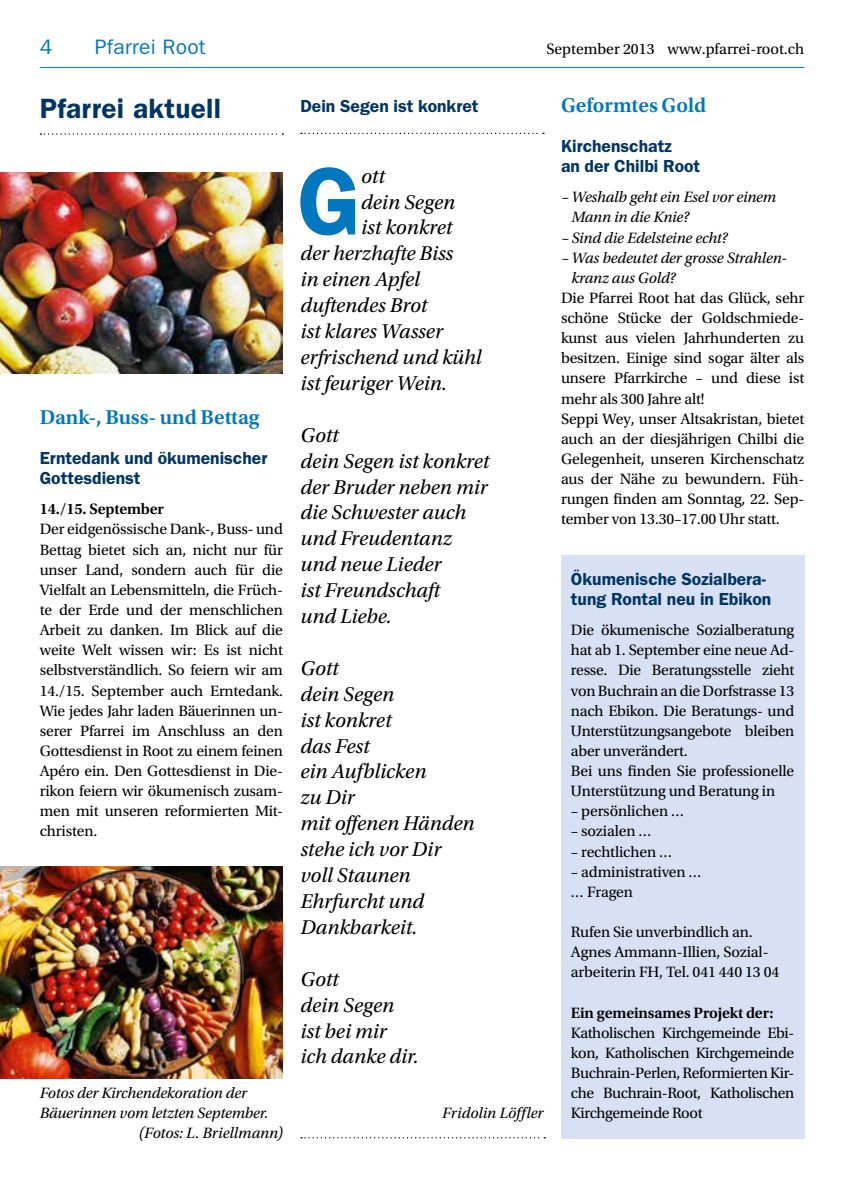
<style>
.page{position:relative;width:844px;height:1191px;background:#fff}
.page>*{position:absolute;margin:0;border:0;box-sizing:border-box;transform-origin:0 0}
.t1{font:600 96.42px "ITC Franklin Gothic Std";color:#0077be}
.t2{font:600 28px "ITC Franklin Gothic Std";letter-spacing:.01em;color:#003564}
.t3{font:italic 21px/25.9px "Utopia Std";color:#000}
.t4{font:600 21px "Utopia Std";color:#0077be}
.t5{font:21px "ITC Franklin Gothic Std";letter-spacing:.01em;color:#0077be}
.t6{font:600 17.5px/20.1px "ITC Franklin Gothic Std";color:#003564}
.t7{font:15.75px/20.1px "Utopia Std";letter-spacing:-.01em;color:#000}
.t8{font:italic 15.75px/20.1px "Utopia Std";letter-spacing:-.01em;color:#000}
.t9{font:600 15.75px "Utopia Std";letter-spacing:-.01em;color:#000}
</style>
<div class="page">
<hr style="left:40px;top:67px;width:764px;height:1px;background:#0077be">
<svg style="left:40px;top:133px;width:243px;height:2px"></svg>
<svg style="left:301px;top:133px;width:243px;height:1px"></svg>
<svg style="left:301px;top:1137px;width:244px;height:1px"></svg>
<img style="left:0;top:172px;width:283px;height:201px">
<img style="left:0;top:866px;width:283px;height:212px">
<div style="left:561px;top:554px;width:243px;height:584px;background:#d8e1f4"></div>
<h3 class="t5" style="left:40px;top:35px;width:14px">4</h3>
<h3 class="t5" style="left:95px;top:35px;width:112px">Pfarrei Root</h3>
<p class="t7" style="left:546px;top:39px;width:259px">September 2013 www.pfarrei-root.ch</p>
<h2 class="t2" style="left:40px;top:92px;width:183px">Pfarrei aktuell</h2>
<h3 class="t4" style="left:40px;top:405px;width:221px">Dank-, Buss- und Bettag</h3>
<p class="t6" style="left:40px;top:448px;width:229px">Erntedank und ökumenischer<br>Gottesdienst</p>
<p class="t9" style="left:40px;top:500px;width:126px">14./15. September</p>
<p class="t7" style="left:40px;top:519px;width:245px">Der eidgenössische Dank-, Buss- und Bettag bietet sich an, nicht nur für unser Land, sondern auch für die Vielfalt an Lebensmitteln, die Früch&shy;te der Erde und der menschlichen Arbeit zu danken. Im Blick auf die weite Welt wissen wir: Es ist nicht selbstverständlich. So feiern wir am 14./15. September auch Erntedank.<br>Wie jedes Jahr laden Bäuerinnen un&shy;serer Pfarrei im Anschluss an den Gottesdienst in Root zu einem feinen Apéro ein. Den Gottesdienst in Die&shy;rikon feiern wir ökumenisch zusam&shy;men mit unseren reformierten Mit&shy;christen.</p>
<p class="t8" style="left:40px;top:1083px;width:209px">Fotos der Kirchendekoration der</p>
<p class="t8" style="left:40px;top:1103px;width:230px">Bäuerinnen vom letzten September.</p>
<p class="t8" style="left:139px;top:1123px;width:145px">(Fotos: L. Briellmann)</p>
<p class="t6" style="left:300px;top:96px;width:179px">Dein Segen ist konkret</p>
<h1 class="t1" style="left:297px;top:144px;width:65px">G</h1>
<h3 class="t3" style="left:361px;top:163px;width:25px">ott</h3>
<h3 class="t3" style="left:361px;top:189px;width:95px">dein Segen</h3>
<h3 class="t3" style="left:361px;top:215px;width:93px">ist konkret</h3>
<h3 class="t3" style="left:300px;top:241px;width:154px">der herzhafte Biss</h3>
<h3 class="t3" style="left:300px;top:267px;width:121px">in einen Apfel</h3>
<h3 class="t3" style="left:300px;top:293px;width:129px">duftendes Brot</h3>
<h3 class="t3" style="left:300px;top:319px;width:144px">ist klares Wasser</h3>
<h3 class="t3" style="left:300px;top:344px;width:183px">erfrischend und kühl</h3>
<h3 class="t3" style="left:300px;top:370px;width:148px">ist feuriger Wein.</h3>
<h3 class="t3" style="left:300px;top:422px;width:190px">Gott<br>dein Segen ist konkret der Bruder neben mir die Schwester auch und Freudentanz und neue Lieder<br>ist Freundschaft<br>und Liebe.</h3>
<h3 class="t3" style="left:300px;top:655px;width:175px">Gott<br>dein Segen<br>ist konkret<br>das Fest<br>ein Aufblicken<br>zu Dir<br>mit offenen Händen stehe ich vor Dir voll Staunen<br>Ehrfurcht und<br>Dankbarkeit.</h3>
<h3 class="t3" style="left:300px;top:966px;width:120px">Gott<br>dein Segen ist bei mir<br>ich danke dir.</h3>
<p class="t8" style="left:442px;top:1103px;width:103px">Fridolin Löffler</p>
<h3 class="t4" style="left:561px;top:93px;width:147px">Geformtes Gold</h3>
<p class="t6" style="left:561px;top:136px;width:141px">Kirchenschatz<br>an der Chilbi Root</p>
<p class="t8" style="left:571px;top:187px;width:206px;text-indent:-10px">– Weshalb geht ein Esel vor einem<br>Mann in die Knie?</p>
<p class="t8" style="left:561px;top:228px;width:168px">– Sind die Edelsteine echt?</p>
<p class="t8" style="left:571px;top:248px;width:217px;text-indent:-10px">– Was bedeutet der grosse Strahlen&shy;kranz aus Gold?</p>
<p class="t7" style="left:561px;top:288px;width:245px">Die Pfarrei Root hat das Glück, sehr schöne Stücke der Goldschmiede&shy;kunst aus vielen Jahrhunderten zu besitzen. Einige sind sogar älter als unsere Pfarrkirche – und diese ist mehr als 300 Jahre alt!<br>Seppi Wey, unser Altsakristan, bietet auch an der diesjährigen Chilbi die Gelegenheit, unseren Kirchenschatz aus der Nähe zu bewundern. Füh&shy;rungen finden am Sonntag, 22. Sep&shy;tember von 13.30–17.00 Uhr statt.</p>
<p class="t6" style="left:570px;top:569px;width:202px">Ökumenische Sozialbera&shy;tung Rontal neu in Ebikon</p>
<p class="t7" style="left:570px;top:620px;width:225px">Die ökumenische Sozialberatung hat ab 1. September eine neue Ad&shy;resse. Die Beratungsstelle zieht von Buchrain an die Dorfstrasse 13 nach Ebikon. Die Beratungs- und<br>Unterstützungsangebote bleiben aber unverändert.<br>Bei uns finden Sie professionelle<br>Unterstützung und Beratung in</p>
<p class="t7" style="left:570px;top:801px;width:115px">– persönlichen …</p>
<p class="t7" style="left:570px;top:821px;width:82px">– sozialen …</p>
<p class="t7" style="left:570px;top:841px;width:103px">– rechtlichen …</p>
<p class="t7" style="left:570px;top:862px;width:132px">– administrativen … … Fragen</p>
<p class="t7" style="left:570px;top:922px;width:210px">Rufen Sie unverbindlich an.<br>Agnes Ammann-Illien, Sozial&shy;arbeiterin FH, Tel. 041 440 13 04</p>
<p class="t9" style="left:570px;top:1003px;width:204px">Ein gemeinsames Projekt der:</p>
<p class="t7" style="left:570px;top:1023px;width:225px;text-align:justify">Katholischen Kirchgemeinde Ebi&shy;kon, Katholischen Kirchgemeinde Buchrain-Perlen, Reformierten Kir&shy;che Buchrain-Root, Katholischen Kirchgemeinde Root</p>
</div>
